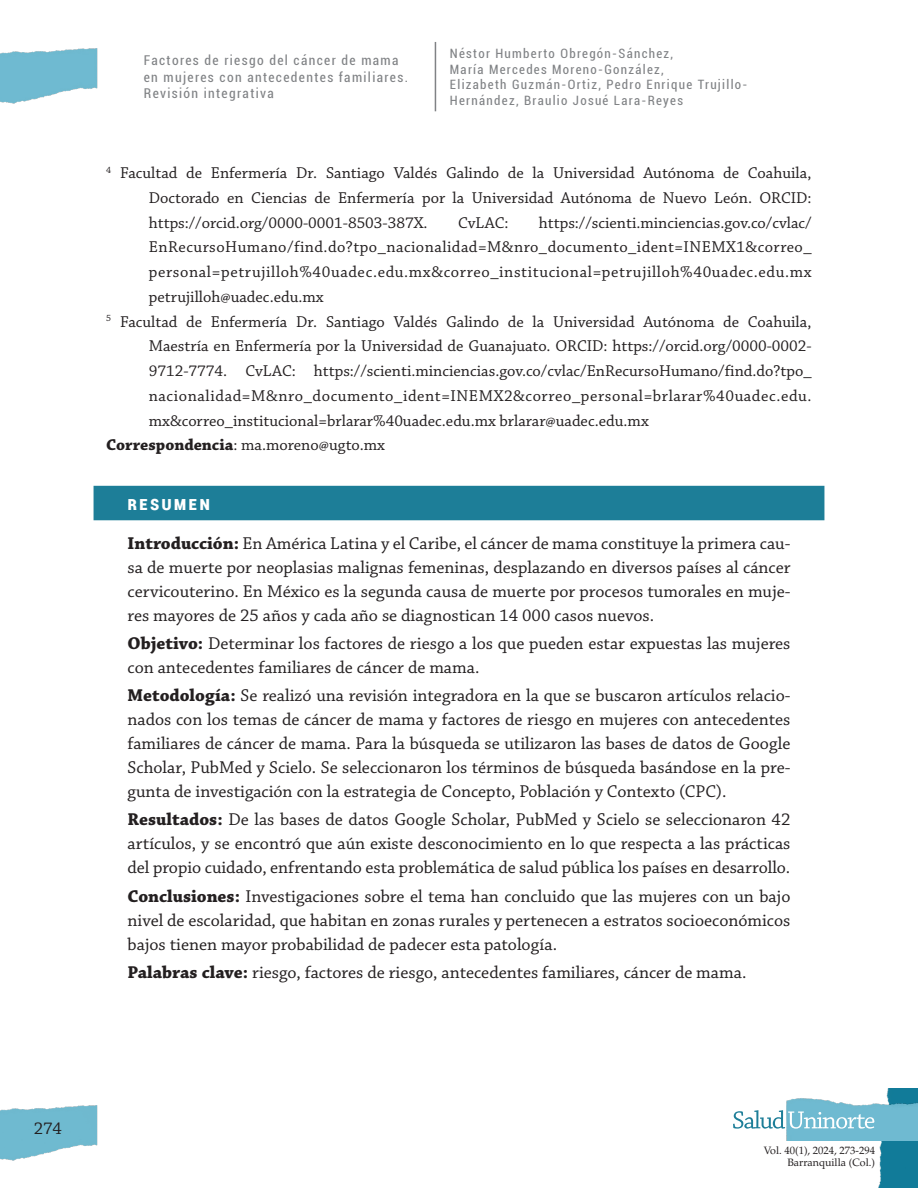
<style>
.page{position:relative;width:918px;height:1188px;background:#fff}
.page>*{position:absolute;margin:0;border:0;box-sizing:border-box;transform-origin:0 0}
.Titulo_resumen_azul{font:700 19.5px "Roboto Condensed";letter-spacing:.1em;color:#fff}
.Resumen{font:18px/24px "Chaparral Pro";color:#231f20;text-align:justify}
.Palabra_clave{font:18px "Chaparral Pro";color:#231f20}
.Datos_autores{font:16.5px/24.8px "Chaparral Pro";color:#231f20;text-align:justify}
.Correspondencia{font:16.5px "Chaparral Pro";color:#231f20}
.t1{font:condensed 13.5px/16.5px "Roboto";letter-spacing:.1em;color:#808285}
.t2{font:condensed 12.9px/15.9px "Roboto";letter-spacing:.1em;color:#808285}
.t3{font:10.65px/12.8px "Palatino LT Std";color:#231f20;text-align:right}
.s1{font-weight:700}
</style>
<div class="page">
<img style="left:0;top:48px;width:98px;height:56px">
<img style="left:0;top:1105px;width:98px;height:56px">
<img style="left:878px;top:1088px;width:40px;height:100px">
<img style="left:787px;top:1097px;width:131px;height:44px">
<svg style="left:733px;top:1110px;width:141px;height:19px"></svg>
<hr style="left:435px;top:42px;width:1px;height:69px;background:#808285">
<div style="left:94px;top:486px;width:730px;height:34px;background:#1d7e98"></div>
<p class="t1" style="left:144px;top:52px;width:266px">Factores de riesgo del cáncer de mama en mujeres con antecedentes familiares.<br>Revisión integrativa</p>
<p class="t2" style="left:450px;top:45px;width:299px">Néstor Humberto Obregón-Sánchez,<br>María Mercedes Moreno-González,<br>Elizabeth Guzmán-Ortiz, Pedro Enrique Trujillo-Hernández, Braulio Josué Lara-Reyes</p>
<p class="Datos_autores" style="left:149px;top:161px;width:664px;text-indent:-43px"><sup>4</sup> Facultad de Enfermería Dr. Santiago Valdés Galindo de la Universidad Autónoma de Coahuila, Doctorado en Ciencias de Enfermería por la Universidad Autónoma de Nuevo León. ORCID: https://orcid.org/0000-0001-8503-387X.</p>
<p class="Datos_autores" style="left:149px;top:211px;width:664px;text-indent:390px">https://scienti.minciencias.gov.co/cvlac/ EnRecursoHumano/find.do?tpo_nacionalidad=M&amp;nro_documento_ident=INEMX1&amp;correo_ personal=petrujilloh%40uadec.edu.mx&amp;correo_institucional=petrujilloh%40uadec.edu.mx petrujilloh@uadec.edu.mx</p>
<p class="Datos_autores" style="left:149px;top:310px;width:664px;text-indent:-43px"><sup>5</sup> Facultad de Enfermería Dr. Santiago Valdés Galindo de la Universidad Autónoma de Coahuila, Maestría en Enfermería por la Universidad de Guanajuato. ORCID: https://orcid.org/0000-0002- 9712-7774. CvLAC: https://scienti.minciencias.gov.co/cvlac/EnRecursoHumano/find.do?tpo_ nacionalidad=M&amp;nro_documento_ident=INEMX2&amp;correo_personal=brlarar%40uadec.edu. mx&amp;correo_institucional=brlarar%40uadec.edu.mx brlarar@uadec.edu.mx</p>
<p class="Correspondencia" style="left:106px;top:436px;width:280px"><span class="s1">Correspondencia</span>: ma.moreno@ugto.mx</p>
<p class="Datos_autores" style="left:458px;top:211px;width:52px">CvLAC:</p>
<p class="Titulo_resumen_azul" style="left:128px;top:489px;width:84px">Resumen</p>
<p class="Resumen" style="left:128px;top:532px;width:664px"><span class="s1">Introducción:</span> En América Latina y el Caribe, el cáncer de mama constituye la primera cau&shy;sa de muerte por neoplasias malignas femeninas, desplazando en diversos países al cáncer cervicouterino. En México es la segunda causa de muerte por procesos tumorales en muje&shy;res mayores de 25 años y cada año se diagnostican 14 000 casos nuevos.</p>
<p class="Resumen" style="left:128px;top:632px;width:664px"><span class="s1">Objetivo:</span> Determinar los factores de riesgo a los que pueden estar expuestas las mujeres con antecedentes familiares de cáncer de mama.</p>
<p class="Resumen" style="left:128px;top:684px;width:664px"><span class="s1">Metodología:</span> Se realizó una revisión integradora en la que se buscaron artículos relacio&shy;nados con los temas de cáncer de mama y factores de riesgo en mujeres con antecedentes familiares de cáncer de mama. Para la búsqueda se utilizaron las bases de datos de Google Scholar, PubMed y Scielo. Se seleccionaron los términos de búsqueda basándose en la pre&shy;gunta de investigación con la estrategia de Concepto, Población y Contexto (CPC).</p>
<p class="Resumen" style="left:128px;top:808px;width:664px"><span class="s1">Resultados:</span> De las bases de datos Google Scholar, PubMed y Scielo se seleccionaron 42 artículos, y se encontró que aún existe desconocimiento en lo que respecta a las prácticas del propio cuidado, enfrentando esta problemática de salud pública los países en desarrollo.</p>
<p class="Resumen" style="left:128px;top:885px;width:664px"><span class="s1">Conclusiones:</span> Investigaciones sobre el tema han concluido que las mujeres con un bajo nivel de escolaridad, que habitan en zonas rurales y pertenecen a estratos socioeconómicos bajos tienen mayor probabilidad de padecer esta patología.</p>
<p class="Palabra_clave" style="left:128px;top:962px;width:621px"><span class="s1">Palabras clave:</span> riesgo, factores de riesgo, antecedentes familiares, cáncer de mama.</p>
<p class="Resumen" style="left:34px;top:1117px;width:30px">274</p>
<p class="t3" style="left:764px;top:1144px;width:113px">Vol. 40(1), 2024, 273-294<br>Barranquilla (Col.)</p>
</div>
